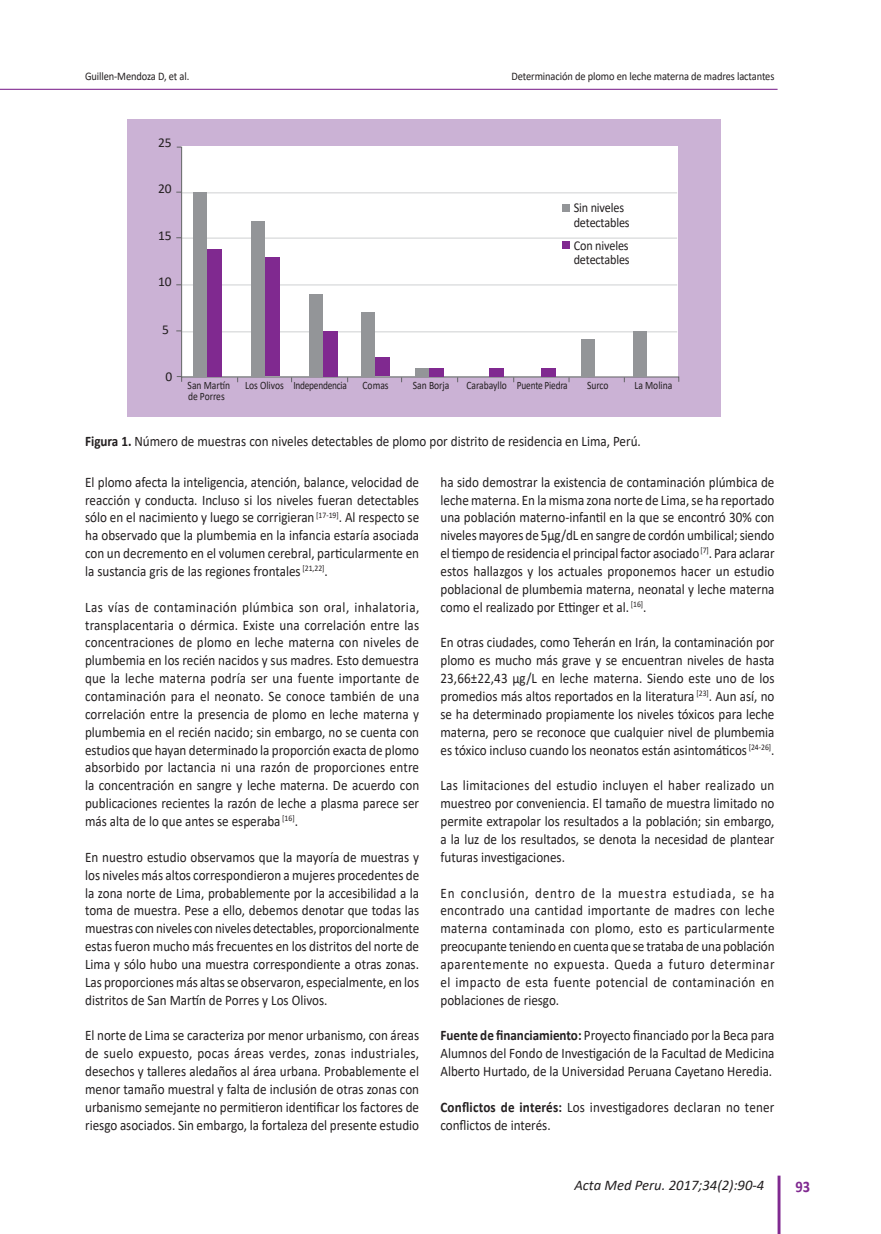
<style>
.page{position:relative;width:881px;height:1234px;background:#fff}
.page>*{position:absolute;margin:0;border:0;box-sizing:border-box;transform-origin:0 0}
.t1{font:700 16.05px "Calibri";color:#802990;scale:.9 1}
.t2{font:italic 14.7px "Calibri";color:#231f20}
._06_TEXTOS{font:14.55px/17.9px "Calibri";color:#231f20;text-align:justify;scale:.9 1}
.t3{font:13.5px/14.2px "Calibri";letter-spacing:-.01em;color:#231f20;scale:.9 1}
.t4{font:13.5px "Calibri";letter-spacing:-.01em;color:#231f20}
.t5{font:11.55px "Calibri";letter-spacing:-.01em;color:#231f20;scale:.9 1}
.t6{font:11.25px "Calibri";color:#231f20;scale:.85 1}
.t7{font:11.25px "Calibri";letter-spacing:-.025em;color:#231f20;scale:.85 1}
.t8{font:11.25px "Calibri";letter-spacing:-.02em;color:#231f20;scale:.85 1}
.s1{font-weight:700}
</style>
<div class="page">
<hr style="left:777px;top:1175px;width:3px;height:58px;background:#802990">
<hr style="left:0;top:89px;width:777px;height:1px;background:#802990">
<div style="left:127px;top:119px;width:592px;height:298px;background:#cbb2d5"></div>
<div style="left:182px;top:147px;width:495px;height:230px;background:#fff"></div>
<hr style="left:182px;top:192px;width:494px;height:1px;background:#d1d2d4">
<hr style="left:182px;top:237px;width:495px;height:1px;background:#d1d2d4">
<hr style="left:182px;top:284px;width:495px;height:1px;background:#d1d2d4">
<hr style="left:182px;top:331px;width:495px;height:1px;background:#d1d2d4">
<div style="left:176px;top:147px;width:6px;height:230px;border:1px solid #67676a"></div>
<div style="left:562px;top:204px;width:7px;height:8px;background:#939598"></div>
<div style="left:562px;top:241px;width:7px;height:8px;background:#802990"></div>
<div style="left:181px;top:376px;width:498px;height:6px;border:1px solid #67676a"></div>
<div style="left:193px;top:192px;width:14px;height:184px;background:#939598"></div>
<div style="left:207px;top:249px;width:14px;height:127px;background:#802990"></div>
<div style="left:251px;top:221px;width:14px;height:155px;background:#939598"></div>
<div style="left:265px;top:257px;width:14px;height:119px;background:#802990"></div>
<div style="left:309px;top:294px;width:14px;height:82px;background:#939598"></div>
<div style="left:323px;top:330px;width:14px;height:46px;background:#802990"></div>
<div style="left:489px;top:368px;width:14px;height:8px;background:#802990"></div>
<div style="left:361px;top:312px;width:14px;height:64px;background:#939598"></div>
<div style="left:375px;top:357px;width:15px;height:19px;background:#802990"></div>
<div style="left:541px;top:368px;width:15px;height:8px;background:#802990"></div>
<div style="left:415px;top:368px;width:14px;height:8px;background:#939598"></div>
<div style="left:429px;top:368px;width:14px;height:8px;background:#802990"></div>
<div style="left:581px;top:339px;width:14px;height:37px;background:#939598"></div>
<div style="left:633px;top:330px;width:13px;height:46px;background:#939598"></div>
<p class="t5" style="left:85px;top:68px;width:117px">Guillen-Mendoza D, et al.</p>
<p class="t5" style="left:511px;top:68px;width:293px">Determinación de plomo en leche materna de madres lactantes</p>
<p class="t4" style="left:158px;top:133px;width:15px">25</p>
<p class="t4" style="left:158px;top:179px;width:15px">20</p>
<p class="t4" style="left:158px;top:226px;width:15px">15</p>
<p class="t4" style="left:158px;top:272px;width:15px">10</p>
<p class="t4" style="left:162px;top:320px;width:8px">5</p>
<p class="t4" style="left:165px;top:367px;width:8px">0</p>
<p class="t3" style="left:573px;top:200px;width:64px">Sin niveles detectables</p>
<p class="t3" style="left:573px;top:238px;width:64px">Con niveles detectables</p>
<p class="t6" style="left:187px;top:378px;width:52px">San Martín</p>
<p class="t7" style="left:245px;top:378px;width:121px">Los Olivos Independencia</p>
<p class="t6" style="left:362px;top:378px;width:32px">Comas</p>
<p class="t6" style="left:412px;top:378px;width:45px">San Borja</p>
<p class="t8" style="left:466px;top:378px;width:121px">Carabayllo Puente Piedra</p>
<p class="t6" style="left:586px;top:378px;width:27px">Surco</p>
<p class="t6" style="left:634px;top:378px;width:46px">La Molina</p>
<p class="t6" style="left:188px;top:388px;width:45px">de Porres</p>
<p class="_06_TEXTOS" style="left:85px;top:431px;width:619px"><span class="s1">Figura 1.</span> Número de muestras con niveles detectables de plomo por distrito de residencia en Lima, Perú.</p>
<p class="_06_TEXTOS" style="left:85px;top:472px;width:372px">El plomo afecta la inteligencia, atención, balance, velocidad de reacción y conducta. Incluso si los niveles fueran detectables sólo en el nacimiento y luego se corrigieran <sup>[17-19]</sup>. Al respecto se ha observado que la plumbemia en la infancia estaría asociada con un decremento en el volumen cerebral, particularmente en la sustancia gris de las regiones frontales <sup>[21,22]</sup>.</p>
<p class="_06_TEXTOS" style="left:85px;top:597px;width:372px">Las vías de contaminación plúmbica son oral, inhalatoria, transplacentaria o dérmica. Existe una correlación entre las concentraciones de plomo en leche materna con niveles de plumbemia en los recién nacidos y sus madres. Esto demuestra que la leche materna podría ser una fuente importante de contaminación para el neonato. Se conoce también de una correlación entre la presencia de plomo en leche materna y plumbemia en el recién nacido; sin embargo, no se cuenta con estudios que hayan determinado la proporción exacta de plomo absorbido por lactancia ni una razón de proporciones entre la concentración en sangre y leche materna. De acuerdo con publicaciones recientes la razón de leche a plasma parece ser más alta de lo que antes se esperaba <sup>[16]</sup>.</p>
<p class="_06_TEXTOS" style="left:85px;top:847px;width:372px">En nuestro estudio observamos que la mayoría de muestras y los niveles más altos correspondieron a mujeres procedentes de la zona norte de Lima, probablemente por la accesibilidad a la toma de muestra. Pese a ello, debemos denotar que todas las muestras con niveles con niveles detectables, proporcionalmente estas fueron mucho más frecuentes en los distritos del norte de Lima y sólo hubo una muestra correspondiente a otras zonas.<br>Las proporciones más altas se observaron, especialmente, en los distritos de San Martín de Porres y Los Olivos.</p>
<p class="_06_TEXTOS" style="left:85px;top:1026px;width:372px">El norte de Lima se caracteriza por menor urbanismo, con áreas de suelo expuesto, pocas áreas verdes, zonas industriales, desechos y talleres aledaños al área urbana. Probablemente el menor tamaño muestral y falta de inclusión de otras zonas con urbanismo semejante no permitieron identificar los factores de riesgo asociados. Sin embargo, la fortaleza del presente estudio</p>
<p class="_06_TEXTOS" style="left:440px;top:472px;width:372px">ha sido demostrar la existencia de contaminación plúmbica de leche materna. En la misma zona norte de Lima, se ha reportado una población materno-infantil en la que se encontró 30% con niveles mayores de 5µg/dL en sangre de cordón umbilical; siendo el tiempo de residencia el principal factor asociado <sup>[7]</sup>. Para aclarar estos hallazgos y los actuales proponemos hacer un estudio poblacional de plumbemia materna, neonatal y leche materna como el realizado por Ettinger et al. <sup>[16]</sup>.</p>
<p class="_06_TEXTOS" style="left:440px;top:633px;width:372px">En otras ciudades, como Teherán en Irán, la contaminación por plomo es mucho más grave y se encuentran niveles de hasta 23,66±22,43 μg/L en leche materna. Siendo este uno de los promedios más altos reportados en la literatura <sup>[23]</sup>. Aun así, no se ha determinado propiamente los niveles tóxicos para leche materna, pero se reconoce que cualquier nivel de plumbemia es tóxico incluso cuando los neonatos están asintomáticos <sup>[24-26]</sup>.</p>
<p class="_06_TEXTOS" style="left:440px;top:776px;width:372px">Las limitaciones del estudio incluyen el haber realizado un muestreo por conveniencia. El tamaño de muestra limitado no permite extrapolar los resultados a la población; sin embargo, a la luz de los resultados, se denota la necesidad de plantear futuras investigaciones.</p>
<p class="_06_TEXTOS" style="left:440px;top:883px;width:372px">En conclusión, dentro de la muestra estudiada, se ha encontrado una cantidad importante de madres con leche materna contaminada con plomo, esto es particularmente preocupante teniendo en cuenta que se trataba de una población aparentemente no expuesta. Queda a futuro determinar el impacto de esta fuente potencial de contaminación en poblaciones de riesgo.</p>
<p class="_06_TEXTOS" style="left:440px;top:1026px;width:372px"><span class="s1">Fuente de financiamiento:</span> Proyecto financiado por la Beca para Alumnos del Fondo de Investigación de la Facultad de Medicina Alberto Hurtado, de la Universidad Peruana Cayetano Heredia.</p>
<p class="_06_TEXTOS" style="left:440px;top:1097px;width:372px"><span class="s1">Conflictos de interés:</span> Los investigadores declaran no tener conflictos de interés.</p>
<p class="t2" style="left:574px;top:1174px;width:191px">Acta Med Peru. 2017;34(2):90-4</p>
<p class="t1" style="left:795px;top:1175px;width:18px">93</p>
</div>
